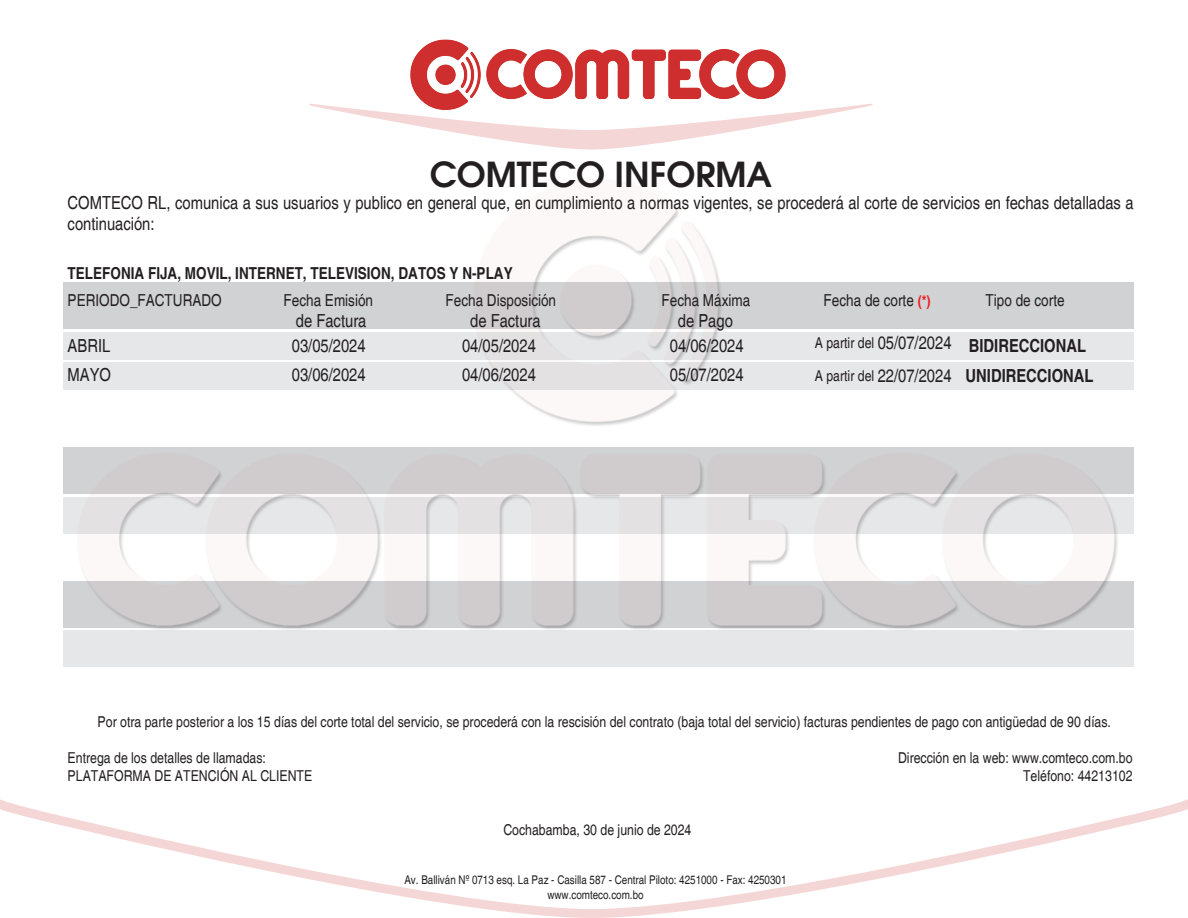
<style>
.page{position:relative;width:1188px;height:918px;background:#fff}
.page>*{position:absolute;margin:0;border:0;box-sizing:border-box;transform-origin:0 0}
.t1{font:600 34.5px "Avant Garde";color:#231f20}
.t2{font:condensed 18px/21.6px "Helvetica";color:#231f20}
.t3{font:700 condensed 18px/30px "Helvetica";color:#231f20}
.t4{font:condensed 16.5px "Helvetica";color:#231f20}
.t5{font:700 condensed 16.5px "Helvetica";color:#231f20}
.t6{font:condensed 15px "Helvetica";color:#231f20}
.t7{font:condensed 12px/14.4px "Helvetica";color:#231f20;text-align:center}
.s1{font-weight:700;font-size:15px;color:#ee1d23}
.s2{font-size:18px}
</style>
<div class="page">
<img style="left:63px;top:207px;width:1066px;height:460px">
<svg style="left:309px;top:104px;width:564px;height:46px"></svg>
<svg style="left:0;top:799px;width:1188px;height:119px"></svg>
<img style="left:407px;top:39px;width:383px;height:75px">
<h1 class="t1" style="left:430px;top:151px;width:344px">COMTECO INFORMA</h1>
<p class="t2" style="left:68px;top:192px;width:1068px">COMTECO RL, comunica a sus usuarios y publico en general que, en cumplimiento a normas vigentes, se procederá al corte de servicios en fechas detalladas a continuación:</p>
<p class="t5" style="left:68px;top:263px;width:447px">TELEFONIA FIJA, MOVIL, INTERNET, TELEVISION, DATOS Y N-PLAY</p>
<p class="t4" style="left:68px;top:290px;width:156px">PERIODO_FACTURADO</p>
<p class="t4" style="left:284px;top:290px;width:91px">Fecha Emisión</p>
<p class="t4" style="left:446px;top:290px;width:112px">Fecha Disposición</p>
<p class="t4" style="left:662px;top:290px;width:90px">Fecha Máxima</p>
<p class="t4" style="left:824px;top:290px;width:109px">Fecha de corte <span class="s1">(*)</span></p>
<p class="t4" style="left:986px;top:290px;width:80px">Tipo de corte</p>
<p class="t2" style="left:296px;top:310px;width:72px">de Factura</p>
<p class="t2" style="left:470px;top:310px;width:72px">de Factura</p>
<p class="t2" style="left:678px;top:310px;width:56px">de Pago</p>
<p class="t2" style="left:68px;top:335px;width:44px">ABRIL</p>
<p class="t2" style="left:292px;top:335px;width:75px">03/05/2024</p>
<p class="t2" style="left:462px;top:335px;width:75px">04/05/2024</p>
<p class="t2" style="left:670px;top:335px;width:75px">04/06/2024</p>
<p class="t6" style="left:815px;top:334px;width:138px">A partir del <span class="s2">05/07/2024</span></p>
<p class="t2" style="left:68px;top:364px;width:45px">MAYO</p>
<p class="t2" style="left:292px;top:364px;width:75px">03/06/2024</p>
<p class="t2" style="left:462px;top:364px;width:75px">04/06/2024</p>
<p class="t2" style="left:670px;top:364px;width:75px">05/07/2024</p>
<p class="t6" style="left:815px;top:367px;width:138px">A partir del <span class="s2">22/07/2024</span></p>
<p class="t3" style="left:966px;top:331px;width:129px">BIDIRECCIONAL<br>UNIDIRECCIONAL</p>
<p class="t6" style="left:98px;top:713px;width:1015px">Por otra parte posterior a los 15 días del corte total del servicio, se procederá con la rescisión del contrato (baja total del servicio) facturas pendientes de pago con antigüedad de 90 días.</p>
<p class="t6" style="left:68px;top:749px;width:200px">Entrega de los detalles de llamadas:</p>
<p class="t6" style="left:898px;top:749px;width:236px">Dirección en la web: www.comteco.com.bo</p>
<p class="t6" style="left:68px;top:767px;width:246px">PLATAFORMA DE ATENCIÓN AL CLIENTE</p>
<p class="t6" style="left:1023px;top:767px;width:111px">Teléfono: 44213102</p>
<p class="t6" style="left:503px;top:821px;width:190px">Cochabamba, 30 de junio de 2024</p>
<p class="t7" style="left:404px;top:873px;width:384px">Av. Balliván Nº 0713 esq. La Paz - Casilla 587 - Central Piloto: 4251000 - Fax: 4250301 www.comteco.com.bo</p>
</div>
